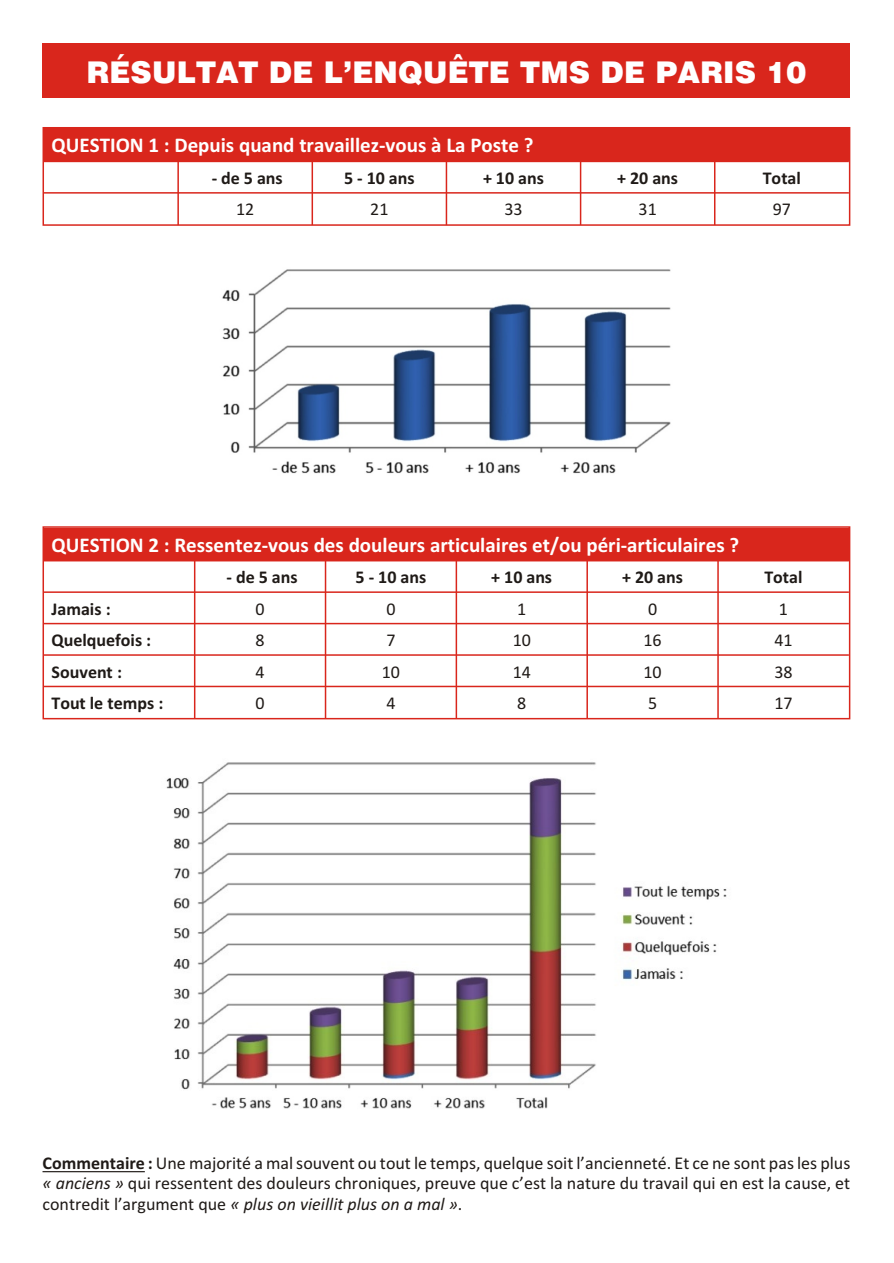
<style>
.page{position:relative;width:894px;height:1263px;background:#fff}
.page>*{position:absolute;margin:0;border:0;box-sizing:border-box;transform-origin:0 0}
.t1{font:30px "Swis 721 Blk BT";letter-spacing:.005em;color:#fff}
.t2{font:700 21px "Calibri";color:#fff}
.t3{font:18px/20.2px "Calibri";color:#1f1a17;text-align:justify}
.t4{font:700 18px "Calibri";color:#1f1a17}
.s1{font-weight:700}
.s2{font-style:italic}
</style>
<div class="page">
<div style="left:43px;top:43px;width:807px;height:54px;background:#d9261c"></div>
<div style="left:44px;top:128px;width:805px;height:33px;background:#d9261c"></div>
<div style="left:43px;top:127px;width:807px;height:99px;border:2px solid #d9261c"></div>
<hr style="left:44px;top:161px;width:805px;height:1px;background:#d9261c">
<hr style="left:44px;top:192px;width:805px;height:2px;background:#d9261c">
<hr style="left:177px;top:161px;width:2px;height:64px;background:#d9261c">
<hr style="left:312px;top:161px;width:1px;height:64px;background:#d9261c">
<hr style="left:446px;top:161px;width:1px;height:64px;background:#d9261c">
<hr style="left:580px;top:161px;width:1px;height:64px;background:#d9261c">
<hr style="left:714px;top:161px;width:1px;height:64px;background:#d9261c">
<img style="left:222px;top:269px;width:449px;height:205px">
<div style="left:44px;top:528px;width:805px;height:33px;background:#d9261c"></div>
<div style="left:43px;top:526px;width:807px;height:193px;border:2px solid #d9261c"></div>
<hr style="left:44px;top:560px;width:805px;height:1px;background:#d9261c">
<hr style="left:44px;top:591px;width:805px;height:2px;background:#d9261c">
<hr style="left:44px;top:623px;width:805px;height:1px;background:#d9261c">
<hr style="left:44px;top:654px;width:805px;height:2px;background:#d9261c">
<hr style="left:44px;top:686px;width:805px;height:1px;background:#d9261c">
<hr style="left:194px;top:560px;width:1px;height:159px;background:#d9261c">
<hr style="left:325px;top:560px;width:1px;height:159px;background:#d9261c">
<hr style="left:456px;top:560px;width:1px;height:159px;background:#d9261c">
<hr style="left:586px;top:560px;width:2px;height:159px;background:#d9261c">
<hr style="left:717px;top:560px;width:2px;height:159px;background:#d9261c">
<img style="left:166px;top:762px;width:561px;height:347px">
<hr style="left:43px;top:1171px;width:102px;height:1px;background:#1f1a17">
<h1 class="t1" style="left:86px;top:60px;width:721px">RÉSULTAT DE L’ENQUÊTE TMS DE PARIS 10</h1>
<p class="t2" style="left:51px;top:137px;width:484px">QUESTION 1 : Depuis quand travaillez-vous à La Poste ?</p>
<p class="t4" style="left:212px;top:170px;width:73px">- de 5 ans</p>
<p class="t4" style="left:344px;top:170px;width:72px">5 - 10 ans</p>
<p class="t4" style="left:483px;top:170px;width:62px">+ 10 ans</p>
<p class="t4" style="left:617px;top:170px;width:62px">+ 20 ans</p>
<p class="t4" style="left:763px;top:170px;width:40px">Total</p>
<p class="t3" style="left:236px;top:201px;width:20px">12</p>
<p class="t3" style="left:370px;top:201px;width:20px">21</p>
<p class="t3" style="left:504px;top:201px;width:20px">33</p>
<p class="t3" style="left:639px;top:201px;width:20px">31</p>
<p class="t3" style="left:773px;top:201px;width:20px">97</p>
<p class="t2" style="left:51px;top:536px;width:689px">QUESTION 2 : Ressentez-vous des douleurs articulaires et/ou péri-articulaires ?</p>
<p class="t4" style="left:227px;top:570px;width:73px">- de 5 ans</p>
<p class="t4" style="left:356px;top:570px;width:72px">5 - 10 ans</p>
<p class="t4" style="left:491px;top:570px;width:62px">+ 10 ans</p>
<p class="t4" style="left:622px;top:570px;width:62px">+ 20 ans</p>
<p class="t4" style="left:764px;top:570px;width:40px">Total</p>
<p class="t4" style="left:51px;top:601px;width:61px">Jamais :</p>
<p class="t3" style="left:256px;top:600px;width:11px">0</p>
<p class="t3" style="left:386px;top:600px;width:11px">0</p>
<p class="t3" style="left:517px;top:600px;width:11px">1</p>
<p class="t3" style="left:648px;top:600px;width:11px">0</p>
<p class="t3" style="left:779px;top:600px;width:11px">1</p>
<p class="t4" style="left:51px;top:633px;width:101px">Quelquefois :</p>
<p class="t3" style="left:256px;top:631px;width:11px">8</p>
<p class="t3" style="left:386px;top:631px;width:11px">7</p>
<p class="t3" style="left:513px;top:631px;width:20px">10</p>
<p class="t3" style="left:644px;top:631px;width:20px">16</p>
<p class="t3" style="left:774px;top:631px;width:20px">41</p>
<p class="t4" style="left:51px;top:664px;width:72px">Souvent :</p>
<p class="t3" style="left:256px;top:663px;width:11px">4</p>
<p class="t3" style="left:382px;top:663px;width:20px">10</p>
<p class="t3" style="left:513px;top:663px;width:20px">14</p>
<p class="t3" style="left:644px;top:663px;width:20px">10</p>
<p class="t3" style="left:774px;top:663px;width:20px">38</p>
<p class="t4" style="left:51px;top:695px;width:113px">Tout le temps :</p>
<p class="t3" style="left:256px;top:694px;width:11px">0</p>
<p class="t3" style="left:386px;top:694px;width:11px">4</p>
<p class="t3" style="left:517px;top:694px;width:11px">8</p>
<p class="t3" style="left:648px;top:694px;width:11px">5</p>
<p class="t3" style="left:774px;top:694px;width:20px">17</p>
<p class="t3" style="left:43px;top:1154px;width:809px"><span class="s1">Commentaire :</span> Une majorité a mal souvent ou tout le temps, quelque soit l’ancienneté. Et ce ne sont pas les plus <span class="s2">« anciens »</span> qui ressentent des douleurs chroniques, preuve que c’est la nature du travail qui en est la cause, et contredit l’argument que <span class="s2">« plus on vieillit plus on a mal »</span>.</p>
</div>
